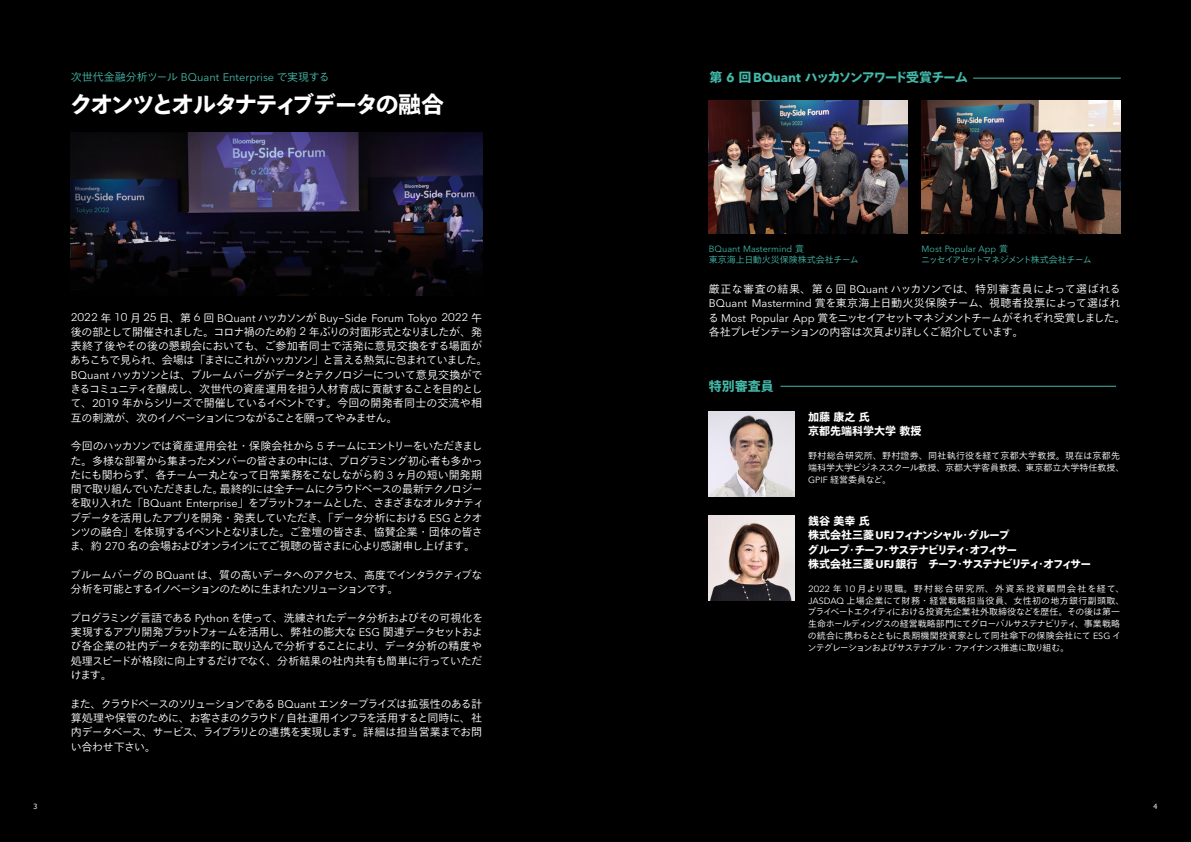
<style>
.page{position:relative;width:1191px;height:842px;background:#000}
.page>*{position:absolute;margin:0;border:0;box-sizing:border-box;transform-origin:0 0}
.t1{font:800 23px "Tazugane Gothic Std N";letter-spacing:-.105em;color:#fff}
.t2{font:800 13px "Tazugane Gothic Std N";letter-spacing:-.09em;color:#43b9aa}
.t3{font:300 11px/14.3px "Tazugane Gothic Std N";letter-spacing:-.06em;color:#fff}
.t4{font:800 11px/14.3px "Tazugane Gothic Std N";letter-spacing:-.095em;color:#fff}
.t5{font:300 11px/14.3px "Tazugane Gothic Std N";letter-spacing:-.08em;color:#fff}
.t6{font:11px "Avenir Next M For BBG";color:#fff}
.t7{font:11px "Avenir Next M For BBG";color:#43b9aa}
.t8{font:800 11px/14.3px "Tazugane Gothic Std N";color:#fff}
.t9{font:300 9px/11.7px "Tazugane Gothic Std N";color:#fff}
.t10{font:9px "Avenir Next M For BBG";color:#43b9aa}
.t11{font:300 9px "Tazugane Gothic Std N";letter-spacing:-.09em;color:#43b9aa}
.t12{font:300 9px "Tazugane Gothic Std N";color:#43b9aa}
.t13{font:7px "Bloomberg Prop Unicode I";color:#fff}
.s1{font-family:"Tazugane Gothic Std N";font-weight:300}
.s2{font-family:"Avenir Next M For BBG";font-weight:400}
.s3{font-family:"Avenir Next M For BBG";font-weight:700}
</style>
<div class="page">
<img style="left:709px;top:515px;width:85px;height:85px">
<img style="left:709px;top:411px;width:85px;height:85px">
<hr style="left:780px;top:386px;width:336px;height:1px;background:#43b9aa">
<img style="left:921px;top:101px;width:199px;height:133px">
<img style="left:709px;top:101px;width:198px;height:133px">
<hr style="left:709px;top:78px;width:411px;height:1px;background:#43b9aa">
<div style="left:709px;top:73px;width:264px;height:11px;background:#000"></div>
<img style="left:71px;top:133px;width:411px;height:163px">
<p class="t7" style="left:71px;top:70px;width:260px"><span class="s1">次世代金融分析ツール</span> BQuant Enterprise <span class="s1">で実現する</span></p>
<h1 class="t1" style="left:70px;top:91px;width:376px">クオンツとオルタナティブデータの融合</h1>
<p class="t6" style="left:71px;top:311px;width:413px">2022 <span class="s1">年</span> 10 <span class="s1">月</span> 25 <span class="s1">日、第</span> 6 <span class="s1">回</span> BQuant <span class="s1">ハッカソンが</span> Buy-Side Forum Tokyo 2022 <span class="s1">午</span></p>
<p class="t3" style="left:70px;top:325px;width:419px">後の部として開催されました。コロナ禍のため約 <span class="s2">2</span> 年ぶりの対面形式となりましたが、発表終了後やその後の懇親会においても、ご参加者同士で活発に意見交換をする場面があちこちで見られ、会場は「まさにこれがハッカソン」と言える熱気に包まれていました。<span class="s2">BQuant</span> ハッカソンとは、ブルームバーグがデータとテクノロジーについて意見交換ができるコミュニティを醸成し、次世代の資産運用を担う人材育成に貢献することを目的として、<span class="s2">2019</span> 年からシリーズで開催しているイベントです。今回の開発者同士の交流や相互の刺激が、次のイノベーションにつながることを願ってやみません。</p>
<p class="t3" style="left:70px;top:440px;width:416px">今回のハッカソンでは資産運用会社・保険会社から <span class="s2">5</span> チームにエントリーをいただきました。多様な部署から集まったメンバーの皆さまの中には、プログラミング初心者も多かったにも関わらず、各チーム一丸となって日常業務をこなしながら約 <span class="s2">3</span> ヶ月の短い開発期間で取り組んでいただきました。最終的には全チームにクラウドベースの最新テクノロジーを取り入れた「<span class="s2">BQuant Enterprise</span>」をプラットフォームとした、さまざまなオルタナティブデータを活用したアプリを開発・発表していただき、「データ分析における <span class="s2">ESG</span> とクオンツの融合」を体現するイベントとなりました。ご登壇の皆さま、協賛企業・団体の皆さま、約 <span class="s2">270</span> 名の会場およびオンラインにてご視聴の皆さまに心より感謝申し上げます。</p>
<p class="t5" style="left:70px;top:568px;width:414px">ブルームバーグの <span class="s2">BQuant</span> は、質の高いデータへのアクセス、高度でインタラクティブな分析を可能とするイノベーションのために生まれたソリューションです。</p>
<p class="t3" style="left:70px;top:611px;width:415px;text-align:justify">プログラミング言語である <span class="s2">Python</span> を使って、洗練されたデータ分析およびその可視化を実現するアプリ開発プラットフォームを活用し、弊社の膨大な <span class="s2">ESG</span> 関連データセットおよび各企業の社内データを効率的に取り込んで分析することにより、データ分析の精度や処理スピードが格段に向上するだけでなく、分析結果の社内共有も簡単に行っていただけます。</p>
<p class="t3" style="left:70px;top:697px;width:413px;text-align:justify">また、クラウドベースのソリューションである <span class="s2">BQuant</span> エンタープライズは拡張性のある計算処理や保管のために、お客さまのクラウド <span class="s2">/</span> 自社運用インフラを活用すると同時に、社内データベース、サービス、ライブラリとの連携を実現します。詳細は担当営業までお問い合わせ下さい。</p>
<p class="t2" style="left:709px;top:70px;width:260px">第 <span class="s3">6</span> 回 <span class="s3">BQuant</span> ハッカソンアワード受賞チーム</p>
<p class="t10" style="left:709px;top:243px;width:97px">BQuant Mastermind <span class="s1">賞</span></p>
<p class="t12" style="left:709px;top:254px;width:152px">東京海上日動火災保険株式会社チーム</p>
<p class="t10" style="left:921px;top:243px;width:88px">Most Popular App <span class="s1">賞</span></p>
<p class="t11" style="left:921px;top:254px;width:172px">ニッセイアセットマネジメント株式会社チーム</p>
<p class="t3" style="left:708px;top:282px;width:419px">厳正な審査の結果、第 <span class="s2">6</span> 回 <span class="s2">BQuant</span> ハッカソンでは、特別審査員によって選ばれる<span class="s2">BQuant Mastermind</span> 賞を東京海上日動火災保険チーム、視聴者投票によって選ばれる <span class="s2">Most Popular App</span> 賞をニッセイアセットマネジメントチームがそれぞれ受賞しました。各社プレゼンテーションの内容は次頁より詳しくご紹介しています。</p>
<p class="t2" style="left:709px;top:379px;width:66px">特別審査員</p>
<p class="t8" style="left:808px;top:410px;width:115px">加藤康之氏<br>京都先端科学大学教授</p>
<p class="t9" style="left:808px;top:451px;width:318px">野村総合研究所、野村證券、同社執行役を経て京都大学教授。現在は京都先端科学大学ビジネススクール教授、京都大学客員教授、東京都立大学特任教授、<br><span class="s2">GPIF</span> 経営委員など。</p>
<p class="t4" style="left:808px;top:514px;width:285px">銭谷美幸氏<br>株式会社三菱 <span class="s3">UFJ</span>フィナンシャル・グループ<br>グループ・チーフ・サステナビリティ・オフィサー<br>株式会社三菱 <span class="s3">UFJ</span> 銀行　チーフ・サステナビリティ・オフィサー</p>
<p class="t9" style="left:807px;top:583px;width:319px"><span class="s2">2022</span> 年 <span class="s2">10</span> 月より現職。野村総合研究所、外資系投資顧問会社を経て、<span class="s2">JASDAQ</span> 上場企業にて財務・経営戦略担当役員、女性初の地方銀行副頭取、プライベートエクイティにおける投資先企業社外取締役などを歴任。その後は第一生命ホールディングスの経営戦略部門にてグローバルサステナビリティ、事業戦略の統合に携わるとともに長期機関投資家として同社傘下の保険会社にて <span class="s2">ESG</span> インテグレーションおよびサステナブル・ファイナンス推進に取り組む。</p>
<p class="t13" style="left:33px;top:802px;width:5px">3</p>
<p class="t13" style="left:1153px;top:802px;width:5px">4</p>
</div>
